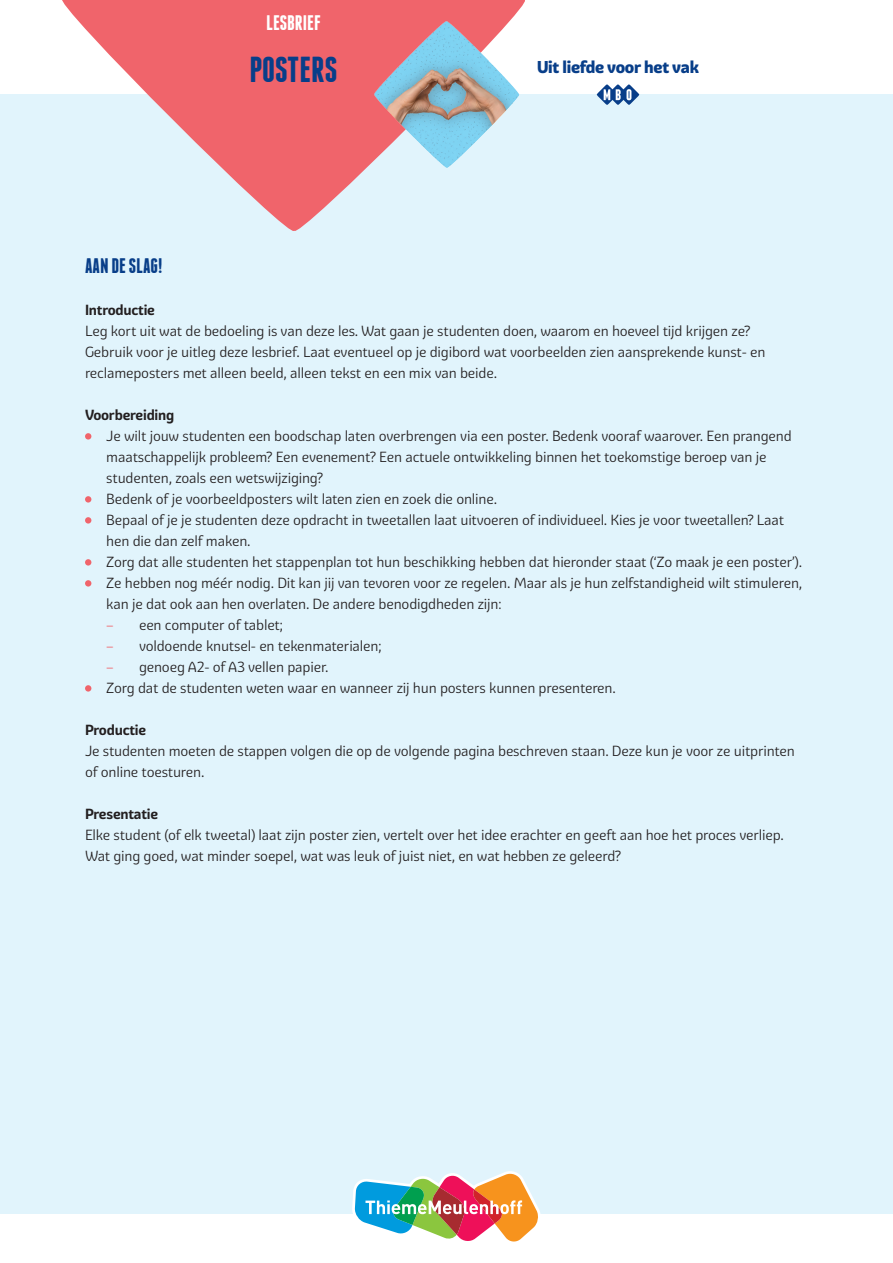
<style>
.page{position:relative;width:893px;height:1263px;background:#fff}
.page>*{position:absolute;margin:0;border:0;box-sizing:border-box;transform-origin:0 0}
.t1{font:700 36px "Franchise";color:#083e89}
.t2{font:700 21px "Franchise";color:#083e89}
.t3{font:700 21px "Franchise";color:#fff}
.t4{font:800 16.65px "Graviola";letter-spacing:-.015em;color:#083e89}
.t5{font:14.25px/21px "Graviola";letter-spacing:-.015em;color:#231f20}
.t6{font:700 14.25px "Graviola";letter-spacing:-.015em;color:#231f20}
.s1{color:#f0646b}
</style>
<div class="page">
<div style="left:0;top:94px;width:893px;height:1120px;background:#e1f4fc"></div>
<svg style="left:352px;top:1171px;width:189px;height:71px"></svg>
<div style="left:85px;top:433px;width:6px;height:7px;background:#f0646b;border-radius:50%"></div>
<div style="left:85px;top:496px;width:6px;height:7px;background:#f0646b;border-radius:50%"></div>
<div style="left:85px;top:517px;width:6px;height:7px;background:#f0646b;border-radius:50%"></div>
<div style="left:85px;top:559px;width:6px;height:7px;background:#f0646b;border-radius:50%"></div>
<div style="left:85px;top:580px;width:6px;height:7px;background:#f0646b;border-radius:50%"></div>
<div style="left:85px;top:685px;width:6px;height:7px;background:#f0646b;border-radius:50%"></div>
<svg style="left:62px;top:0;width:463px;height:231px;fill:#f0646b"></svg>
<svg style="left:596px;top:84px;width:44px;height:21px"></svg>
<img style="left:373px;top:21px;width:147px;height:147px">
<h2 class="t3" style="left:266px;top:13px;width:56px">LESBRIEF</h2>
<h1 class="t1" style="left:249px;top:53px;width:89px">POSTERS</h1>
<p class="t4" style="left:537px;top:56px;width:163px">Uit liefde voor het vak</p>
<h2 class="t2" style="left:85px;top:256px;width:79px">AAN DE SLAG!</h2>
<p class="t6" style="left:85px;top:301px;width:71px">Introductie</p>
<p class="t5" style="left:85px;top:321px;width:682px">Leg kort uit wat de bedoeling is van deze les. Wat gaan je studenten doen, waarom en hoeveel tijd krijgen ze?<br>Gebruik voor je uitleg deze lesbrief. Laat eventueel op je digibord wat voorbeelden zien aansprekende kunst- en reclameposters met alleen beeld, alleen tekst en een mix van beide.</p>
<p class="t6" style="left:85px;top:406px;width:91px">Voorbereiding</p>
<p class="t5" style="left:106px;top:426px;width:698px">Je wilt jouw studenten een boodschap laten overbrengen via een poster. Bedenk vooraf waarover. Een prangend maatschappelijk probleem? Een evenement? Een actuele ontwikkeling binnen het toekomstige beroep van je studenten, zoals een wetswijziging?<br>Bedenk of je voorbeeldposters wilt laten zien en zoek die online.<br>Bepaal of je je studenten deze opdracht in tweetallen laat uitvoeren of individueel. Kies je voor tweetallen? Laat hen die dan zelf maken.<br>Zorg dat alle studenten het stappenplan tot hun beschikking hebben dat hieronder staat (‘Zo maak je een poster’).<br>Ze hebben nog méér nodig. Dit kan jij van tevoren voor ze regelen. Maar als je hun zelfstandigheid wilt stimuleren, kan je dat ook aan hen overlaten. De andere benodigdheden zijn:</p>
<p class="t5" style="left:106px;top:615px;width:178px"><span class="s1">–</span> een computer of tablet;</p>
<p class="t5" style="left:106px;top:636px;width:277px"><span class="s1">–</span> voldoende knutsel- en tekenmaterialen;</p>
<p class="t5" style="left:106px;top:657px;width:511px"><span class="s1">–</span> genoeg A2- of A3 vellen papier.<br>Zorg dat de studenten weten waar en wanneer zij hun posters kunnen presenteren.</p>
<p class="t6" style="left:85px;top:721px;width:63px">Productie</p>
<p class="t5" style="left:85px;top:741px;width:711px">Je studenten moeten de stappen volgen die op de volgende pagina beschreven staan. Deze kun je voor ze uitprinten of online toesturen.</p>
<p class="t6" style="left:85px;top:805px;width:75px">Presentatie</p>
<p class="t5" style="left:85px;top:825px;width:700px">Elke student (of elk tweetal) laat zijn poster zien, vertelt over het idee erachter en geeft aan hoe het proces verliep.<br>Wat ging goed, wat minder soepel, wat was leuk of juist niet, en wat hebben ze geleerd?</p>
</div>
